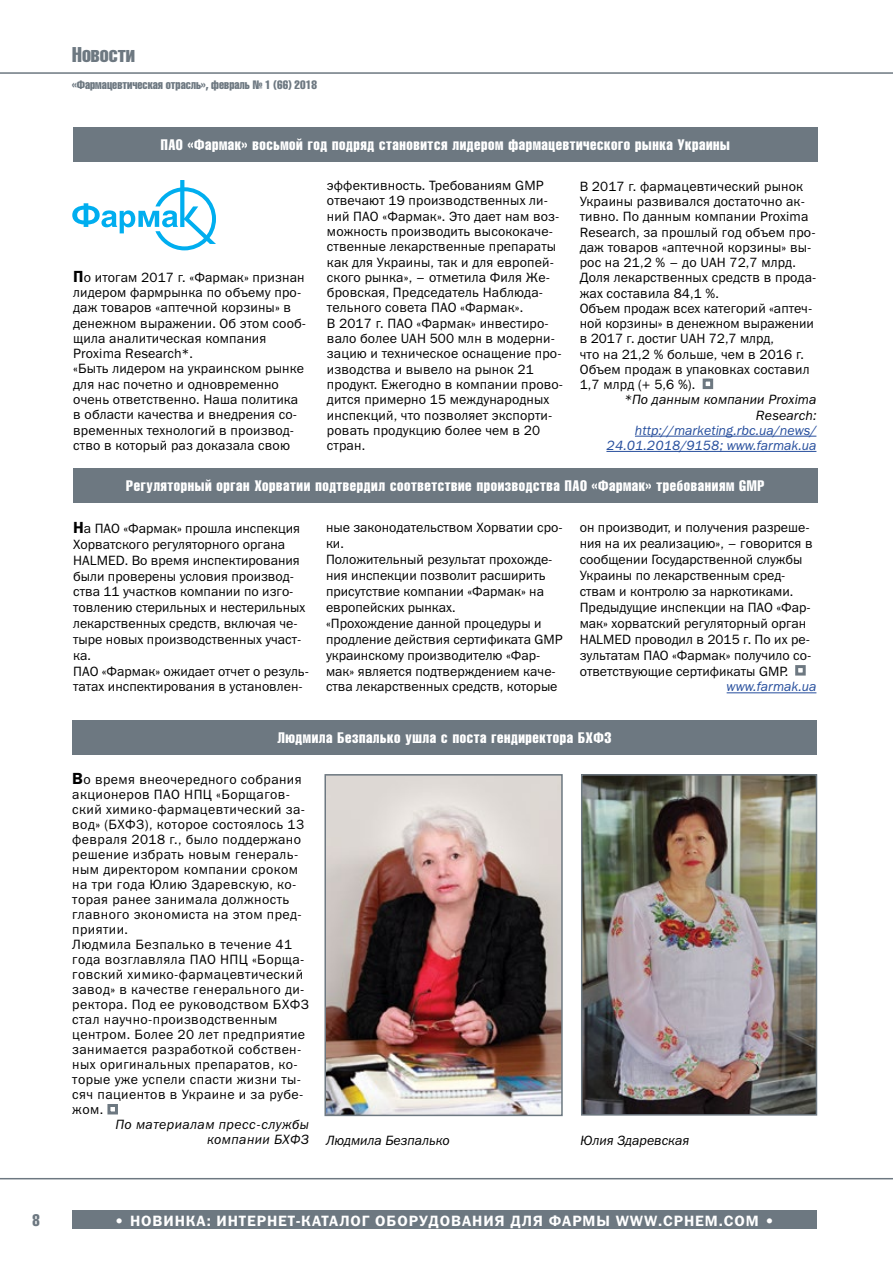
<style>
.page{position:relative;width:893px;height:1263px;background:#fff}
.page>*{position:absolute;margin:0;border:0;box-sizing:border-box;transform-origin:0 0}
.t1{font:21px "Helios Compressed";color:#6d7881}
.t2{font:16.5px "Helios Compressed";color:#6d7881;scale:.95 1}
.t3{font:15px "Helios Compressed";letter-spacing:.04em;color:#fff}
.t4{font:15px "Franklin Gothic Demi C";letter-spacing:.06em;color:#fff}
.t5{font:13.5px/15.3px "Franklin Gothic Book C";letter-spacing:.01em;color:#000}
.t6{font:13.5px/15px "Franklin Gothic Book C";letter-spacing:.03em;color:#000}
.t7{font:italic 13.5px/15.3px "Franklin Gothic Book C";color:#264e9d;text-align:right}
.t8{font:italic 13.5px/15.3px "Franklin Gothic Book C";letter-spacing:.01em;color:#000;text-align:right}
.t9{font:italic 13.5px/15px "Franklin Gothic Book C";letter-spacing:.03em;color:#000;text-align:right}
.t10{font:12px "Helios Compressed";color:#6d7881}
.s1{font-family:"Franklin Gothic";font-weight:600;font-size:16.5px}
</style>
<div class="page">
<hr style="left:0;top:1178px;width:893px;height:1px;background:#6d7881">
<hr style="left:0;top:72px;width:893px;height:2px;background:#6d7881">
<div style="left:73px;top:128px;width:744px;height:34px;background:#6d7881"></div>
<div style="left:107px;top:1104px;width:11px;height:10px;border:3px solid #6d7881"></div>
<div style="left:72px;top:720px;width:744px;height:34px;background:#6d7881"></div>
<div style="left:73px;top:469px;width:744px;height:34px;background:#6d7881"></div>
<img style="left:584px;top:777px;width:230px;height:335px">
<div style="left:581px;top:774px;width:236px;height:341px;border:2px solid #6d7881"></div>
<img style="left:327px;top:777px;width:233px;height:336px">
<div style="left:324px;top:774px;width:239px;height:342px;border:2px solid #6d7881"></div>
<hr style="left:635px;top:436px;width:181px;height:1px;background:#264e9d">
<hr style="left:606px;top:451px;width:210px;height:1px;background:#264e9d">
<div style="left:703px;top:379px;width:10px;height:10px;border:3px solid #6d7881"></div>
<svg style="left:72px;top:180px;width:144px;height:70px"></svg>
<hr style="left:727px;top:692px;width:89px;height:1px;background:#264e9d">
<div style="left:795px;top:665px;width:11px;height:10px;border:3px solid #6d7881"></div>
<div style="left:72px;top:1210px;width:744px;height:19px;background:#6d7881"></div>
<p class="t2" style="left:33px;top:1210px;width:9px">8</p>
<h1 class="t1" style="left:72px;top:42px;width:64px">Новости</h1>
<p class="t10" style="left:72px;top:77px;width:246px">«Фармацевтическая отрасль», февраль № 1 (66) 2018</p>
<p class="t3" style="left:161px;top:136px;width:570px">ПАО «Фармак» восьмой год подряд становится лидером фармацевтического рынка Украины</p>
<p class="t5" style="left:73px;top:269px;width:234px"><span class="s1">П</span>о итогам 2017 г. «Фармак» признан лидером фармрынка по объему про&shy;даж товаров «аптечной корзины» в денежном выражении. Об этом сооб&shy;щила аналитическая компания<br>Proxima Research*.<br>«Быть лидером на украинском рынке для нас почетно и одновременно очень ответственно. Наша политика в области качества и внедрения со&shy;временных технологий в производ&shy;ство в который раз доказала свою</p>
<p class="t5" style="left:327px;top:178px;width:238px">эффективность. Требованиям GMP отвечают 19 производственных ли&shy;ний ПАО «Фармак». Это дает нам воз&shy;можность производить высококаче&shy;ственные лекарственные препараты как для Украины, так и для европей&shy;ского рынка», – отметила Филя Же&shy;бровская, Председатель Наблюда&shy;тельного совета ПАО «Фармак».<br>В 2017 г. ПАО «Фармак» инвестиро&shy;вало более UAH 500 млн в модерни&shy;зацию и техническое оснащение про&shy;изводства и вывело на рынок 21 продукт. Ежегодно в компании прово&shy;дится примерно 15 международных инспекций, что позволяет экспорти&shy;ровать продукцию более чем в 20 стран.</p>
<p class="t5" style="left:580px;top:178px;width:238px">В 2017 г. фармацевтический рынок<br>Украины развивался достаточно ак&shy;тивно. По данным компании Proxima<br>Research, за прошлый год объем про&shy;даж товаров «аптечной корзины» вы&shy;рос на 21,2 % – до UAH 72,7 млрд.<br>Доля лекарственных средств в прода&shy;жах составила 84,1 %.<br>Объем продаж всех категорий «аптеч&shy;ной корзины» в денежном выражении в 2017 г. достиг UAH 72,7 млрд,<br>что на 21,2 % больше, чем в 2016 г.<br>Объем продаж в упаковках составил<br>1,7 млрд (+ 5,6 %).</p>
<p class="t8" style="left:624px;top:392px;width:193px">*По данным компании Proxima<br>Research:</p>
<p class="t7" style="left:606px;top:422px;width:211px">http://marketing.rbc.ua/news/<br>24.01.2018/9158; www.farmak.ua</p>
<p class="t3" style="left:126px;top:477px;width:640px">Регуляторный орган Хорватии подтвердил соответствие производства ПАО «Фармак» требованиям GMP</p>
<p class="t5" style="left:73px;top:520px;width:237px;line-height:15.9px"><span class="s1">Н</span>а ПАО «Фармак» прошла инспекция<br>Хорватского регуляторного органа<br>HALMED. Во время инспектирования были проверены условия производ&shy;ства 11 участков компании по изго&shy;товлению стерильных и нестерильных лекарственных средств, включая че&shy;тыре новых производственных участ&shy;ка.<br>ПАО «Фармак» ожидает отчет о резуль&shy;татах инспектирования в установлен-</p>
<p class="t5" style="left:326px;top:520px;width:238px;line-height:15.9px">ные законодательством Хорватии сро&shy;ки.<br>Положительный результат прохожде&shy;ния инспекции позволит расширить присутствие компании «Фармак» на европейских рынках.<br>«Прохождение данной процедуры и продление действия сертификата GMP украинскому производителю «Фар&shy;мак» является подтверждением каче&shy;ства лекарственных средств, которые</p>
<p class="t5" style="left:580px;top:520px;width:234px;line-height:15.9px">он производит, и получения разреше&shy;ния на их реализацию», – говорится в сообщении Государственной службы Украины по лекарственным сред&shy;ствам и контролю за наркотиками.<br>Предыдущие инспекции на ПАО «Фар&shy;мак» хорватский регуляторный орган HALMED проводил в 2015 г. По их ре&shy;зультатам ПАО «Фармак» получило со&shy;ответствующие сертификаты GMP.</p>
<p class="t7" style="left:727px;top:679px;width:91px">www.farmak.ua</p>
<p class="t3" style="left:277px;top:729px;width:335px">Людмила Безпалько ушла с поста гендиректора БХФЗ</p>
<p class="t6" style="left:72px;top:772px;width:238px"><span class="s1">В</span>о время внеочередного собрания акционеров ПАО НПЦ «Борщагов&shy;ский химико-фармацевтический за&shy;вод» (БХФЗ), которое состоялось 13 февраля 2018 г., было поддержано решение избрать новым генераль&shy;ным директором компании сроком на три года Юлию Здаревскую, ко&shy;торая ранее занимала должность главного экономиста на этом пред&shy;приятии.<br>Людмила Безпалько в течение 41 года возглавляла ПАО НПЦ «Борща&shy;говский химико-фармацевтический завод» в качестве генерального ди&shy;ректора. Под ее руководством БХФЗ стал научно-производственным центром. Более 20 лет предприятие занимается разработкой собствен&shy;ных оригинальных препаратов, ко&shy;торые уже успели спасти жизни ты&shy;сяч пациентов в Украине и за рубе&shy;жом.</p>
<p class="t9" style="left:115px;top:1117px;width:195px">По материалам пресс-службы компании БХФЗ</p>
<p class="t8" style="left:326px;top:1133px;width:125px">Людмила Безпалько</p>
<p class="t8" style="left:580px;top:1132px;width:110px">Юлия Здаревская</p>
<p class="t4" style="left:114px;top:1212px;width:662px">• НОВИНКА: ИНТЕРНЕТ-КАТАЛОГ ОБОРУДОВАНИЯ ДЛЯ ФАРМЫ WWW.CPHEM.COM •</p>
</div>
